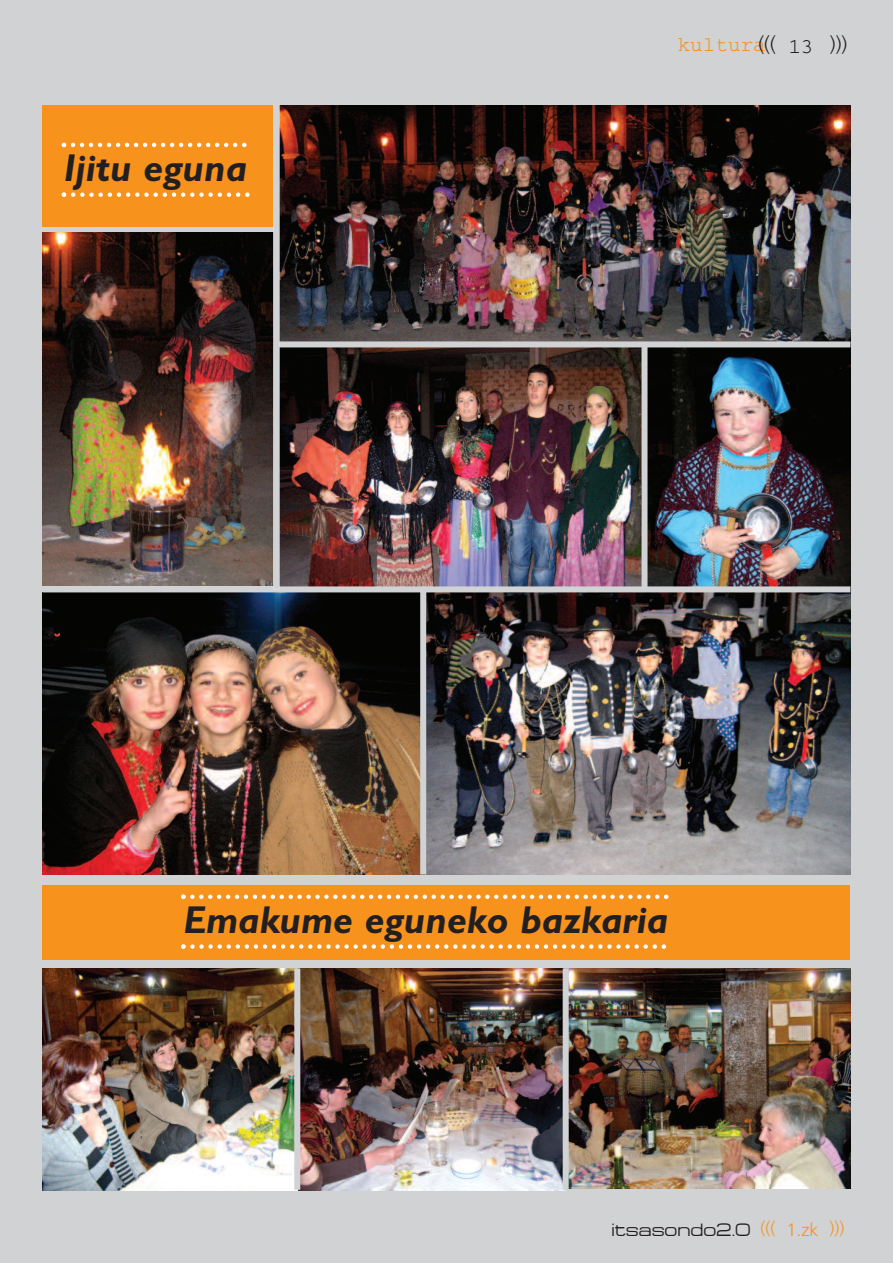
<style>
.page{position:relative;width:893px;height:1263px;background:#d1d2d4}
.page>*{position:absolute;margin:0;border:0;box-sizing:border-box;transform-origin:0 0}
.t1{font:italic 700 39px "Gill Sans Std";color:#231f20}
.t2{font:21px "Courier";color:#f7931d}
.t3{font:18px "Micro Extend FLF";color:#231f20}
.s1{font-family:"Frutiger";font-weight:300;color:#231f20}
.s2{color:#231f20}
.s3{font-family:"Frutiger";font-weight:300;color:#f7931d}
</style>
<div class="page">
<img style="left:279px;top:105px;width:571px;height:236px">
<img style="left:279px;top:347px;width:362px;height:239px">
<img style="left:43px;top:233px;width:230px;height:353px">
<div style="left:43px;top:105px;width:233px;height:121px;background:#f7931d"></div>
<img style="left:43px;top:969px;width:251px;height:221px">
<div style="left:43px;top:885px;width:807px;height:74px;background:#f7931d"></div>
<img style="left:300px;top:969px;width:550px;height:221px">
<img style="left:43px;top:592px;width:377px;height:282px">
<img style="left:647px;top:347px;width:203px;height:239px">
<svg style="left:181px;top:894px;width:487px;height:5px"></svg>
<svg style="left:181px;top:944px;width:485px;height:5px"></svg>
<svg style="left:62px;top:143px;width:185px;height:4px"></svg>
<svg style="left:62px;top:192px;width:188px;height:5px"></svg>
<img style="left:426px;top:592px;width:424px;height:282px">
<div style="left:273px;top:105px;width:6px;height:484px;background:#d1d2d4"></div>
<div style="left:563px;top:968px;width:6px;height:222px;background:#d1d2d4"></div>
<p class="t1" style="left:64px;top:153px;width:185px">Ijitu eguna</p>
<p class="t2" style="left:678px;top:38px;width:171px">kultura<span class="s1">(((</span> <span class="s2">13</span> <span class="s1">)))</span></p>
<p class="t1" style="left:183px;top:905px;width:487px">Emakume eguneko bazkaria</p>
<p class="t3" style="left:611px;top:1220px;width:235px">itsasondo2.0 <span class="s3">((( 1.zk )))</span></p>
</div>
